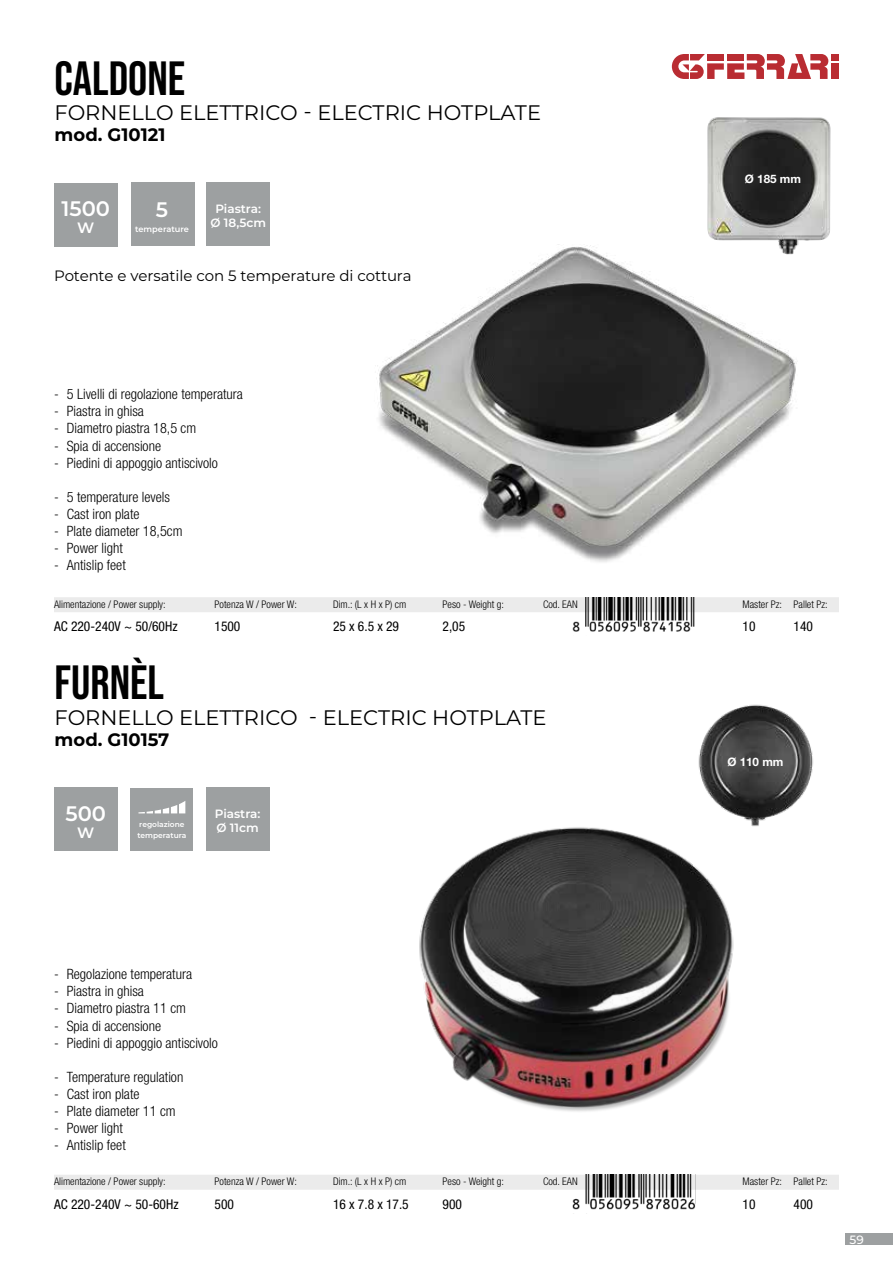
<style>
.page{position:relative;width:893px;height:1263px;background:#fff}
.page>*{position:absolute;margin:0;border:0;box-sizing:border-box;transform-origin:0 0}
.t1{font:48px "Bebas Neue";color:#000}
.t2{font:21px "Montserrat";color:#000}
.t3{font:600 21px "Montserrat";color:#fff}
.t4{font:700 18px "Montserrat";color:#000}
.t5{font:15px "Montserrat";letter-spacing:-.005em;color:#000}
.t6{font:600 15px "Montserrat";color:#fff}
.t7{font:300 condensed 14.25px "Helvetica Neue LT Std";color:#000}
.t8{font:condensed 13.5px "Helvetica Neue LT Std";color:#000}
.t9{font:600 12px/14.4px "Montserrat";color:#fff;text-align:center}
.t10{font:500 12px "Montserrat";color:#fff}
.t11{font:700 11.7px "Helvetica Neue LT Std";color:#fff}
.t12{font:300 condensed 10.5px "Helvetica Neue LT Std";color:#000}
.t13{font:600 8.25px "Montserrat";color:#fff}
.t14{font:600 7.5px "Montserrat";color:#fff}
</style>
<div class="page">
<div style="left:845px;top:1233px;width:48px;height:12px;background:#9da0a1"></div>
<div style="left:831px;top:63px;width:8px;height:16px;background:#b92c32"></div>
<div style="left:831px;top:54px;width:8px;height:6px;background:#b92c32"></div>
<svg style="left:672px;top:54px;width:156px;height:25px"></svg>
<img style="left:707px;top:117px;width:124px;height:77px">
<img style="left:377px;top:194px;width:454px;height:368px">
<img style="left:419px;top:827px;width:315px;height:348px">
<img style="left:690px;top:704px;width:123px;height:124px">
<div style="left:54px;top:1175px;width:785px;height:15px;background:#ebebeb"></div>
<div style="left:54px;top:597px;width:785px;height:15px;background:#ebebeb"></div>
<div style="left:54px;top:183px;width:64px;height:63px;background:#9da0a1"></div>
<div style="left:54px;top:788px;width:64px;height:63px;background:#9da0a1"></div>
<div style="left:207px;top:183px;width:63px;height:63px;background:#9da0a1"></div>
<div style="left:206px;top:788px;width:63px;height:63px;background:#9da0a1"></div>
<div style="left:131px;top:788px;width:62px;height:62px;background:#9da0a1"></div>
<svg style="left:138px;top:801px;width:47px;height:12px"></svg>
<div style="left:131px;top:183px;width:63px;height:63px;background:#9da0a1"></div>
<img style="left:572px;top:597px;width:123px;height:35px">
<img style="left:572px;top:1175px;width:124px;height:35px">
<h1 class="t1" style="left:55px;top:51px;width:132px">CALDONE</h1>
<h2 class="t2" style="left:55px;top:98px;width:488px">FORNELLO ELETTRICO - ELECTRIC HOTPLATE</h2>
<p class="t4" style="left:55px;top:122px;width:112px">mod. G10121</p>
<h2 class="t3" style="left:62px;top:194px;width:50px">1500</h2>
<p class="t6" style="left:77px;top:217px;width:19px">W</p>
<h2 class="t3" style="left:156px;top:195px;width:14px">5</h2>
<p class="t13" style="left:135px;top:223px;width:55px">temperature</p>
<p class="t9" style="left:211px;top:201px;width:57px">Piastra:<br>Ø 18,5cm</p>
<p class="t5" style="left:54px;top:265px;width:359px">Potente e versatile con 5 temperature di cottura</p>
<p class="t7" style="left:54px;top:386px;width:190px">- 5 Livelli di regolazione temperatura</p>
<p class="t7" style="left:54px;top:403px;width:91px">- Piastra in ghisa</p>
<p class="t7" style="left:54px;top:420px;width:144px">- Diametro piastra 18,5 cm</p>
<p class="t7" style="left:54px;top:437px;width:109px">- Spia di accensione</p>
<p class="t7" style="left:54px;top:454px;width:165px">- Piedini di appoggio antiscivolo</p>
<p class="t7" style="left:54px;top:489px;width:118px">- 5 temperature levels</p>
<p class="t7" style="left:54px;top:506px;width:87px">- Cast iron plate</p>
<p class="t7" style="left:54px;top:523px;width:130px">- Plate diameter 18,5cm</p>
<p class="t7" style="left:54px;top:540px;width:70px">- Power light</p>
<p class="t7" style="left:54px;top:557px;width:73px">- Antislip feet</p>
<p class="t11" style="left:745px;top:172px;width:58px">Ø 185 mm</p>
<p class="t12" style="left:54px;top:598px;width:113px">Alimentazione / Power supply:</p>
<p class="t12" style="left:215px;top:598px;width:84px">Potenza W / Power W:</p>
<p class="t12" style="left:333px;top:598px;width:75px">Dim.: (L x H x P) cm</p>
<p class="t12" style="left:443px;top:598px;width:63px">Peso - Weight g:</p>
<p class="t12" style="left:543px;top:598px;width:36px">Cod. EAN</p>
<p class="t12" style="left:743px;top:598px;width:87px">Master Pz: Pallet Pz:</p>
<p class="t8" style="left:54px;top:619px;width:125px">AC 220-240V ~ 50/60Hz</p>
<p class="t8" style="left:215px;top:619px;width:27px">1500</p>
<p class="t8" style="left:333px;top:619px;width:68px">25 x 6.5 x 29</p>
<p class="t8" style="left:443px;top:619px;width:24px">2,05</p>
<p class="t8" style="left:742px;top:619px;width:14px">10</p>
<p class="t8" style="left:794px;top:619px;width:21px">140</p>
<h1 class="t1" style="left:55px;top:656px;width:111px">FURNÈL</h1>
<h2 class="t2" style="left:55px;top:703px;width:493px">FORNELLO ELETTRICO - ELECTRIC HOTPLATE</h2>
<p class="t4" style="left:55px;top:727px;width:116px">mod. G10157</p>
<h2 class="t3" style="left:66px;top:799px;width:42px">500</h2>
<p class="t6" style="left:77px;top:822px;width:19px">W</p>
<p class="t9" style="left:215px;top:806px;width:47px">Piastra:</p>
<p class="t14" style="left:139px;top:819px;width:47px">regolazione</p>
<p class="t9" style="left:217px;top:820px;width:44px">Ø 11cm</p>
<p class="t14" style="left:137px;top:829px;width:50px">temperatura</p>
<p class="t11" style="left:727px;top:754px;width:58px">Ø 110 mm</p>
<p class="t7" style="left:54px;top:966px;width:140px">- Regolazione temperatura</p>
<p class="t7" style="left:54px;top:983px;width:91px">- Piastra in ghisa</p>
<p class="t7" style="left:54px;top:1000px;width:133px">- Diametro piastra 11 cm</p>
<p class="t7" style="left:54px;top:1017px;width:109px">- Spia di accensione</p>
<p class="t7" style="left:54px;top:1034px;width:165px">- Piedini di appoggio antiscivolo</p>
<p class="t7" style="left:54px;top:1069px;width:131px">- Temperature regulation</p>
<p class="t7" style="left:54px;top:1086px;width:87px">- Cast iron plate</p>
<p class="t7" style="left:54px;top:1103px;width:123px">- Plate diameter 11 cm</p>
<p class="t7" style="left:54px;top:1120px;width:70px">- Power light</p>
<p class="t7" style="left:54px;top:1137px;width:73px">- Antislip feet</p>
<p class="t12" style="left:54px;top:1176px;width:113px">Alimentazione / Power supply:</p>
<p class="t12" style="left:215px;top:1176px;width:84px">Potenza W / Power W:</p>
<p class="t12" style="left:333px;top:1176px;width:75px">Dim.: (L x H x P) cm</p>
<p class="t12" style="left:443px;top:1176px;width:63px">Peso - Weight g:</p>
<p class="t12" style="left:543px;top:1176px;width:36px">Cod. EAN</p>
<p class="t12" style="left:743px;top:1176px;width:87px">Master Pz: Pallet Pz:</p>
<p class="t8" style="left:54px;top:1196px;width:126px">AC 220-240V ~ 50-60Hz</p>
<p class="t8" style="left:215px;top:1196px;width:21px">500</p>
<p class="t8" style="left:333px;top:1196px;width:77px">16 x 7.8 x 17.5</p>
<p class="t8" style="left:443px;top:1196px;width:21px">900</p>
<p class="t8" style="left:742px;top:1196px;width:14px">10</p>
<p class="t8" style="left:794px;top:1196px;width:21px">400</p>
<p class="t10" style="left:850px;top:1231px;width:16px">59</p>
</div>
